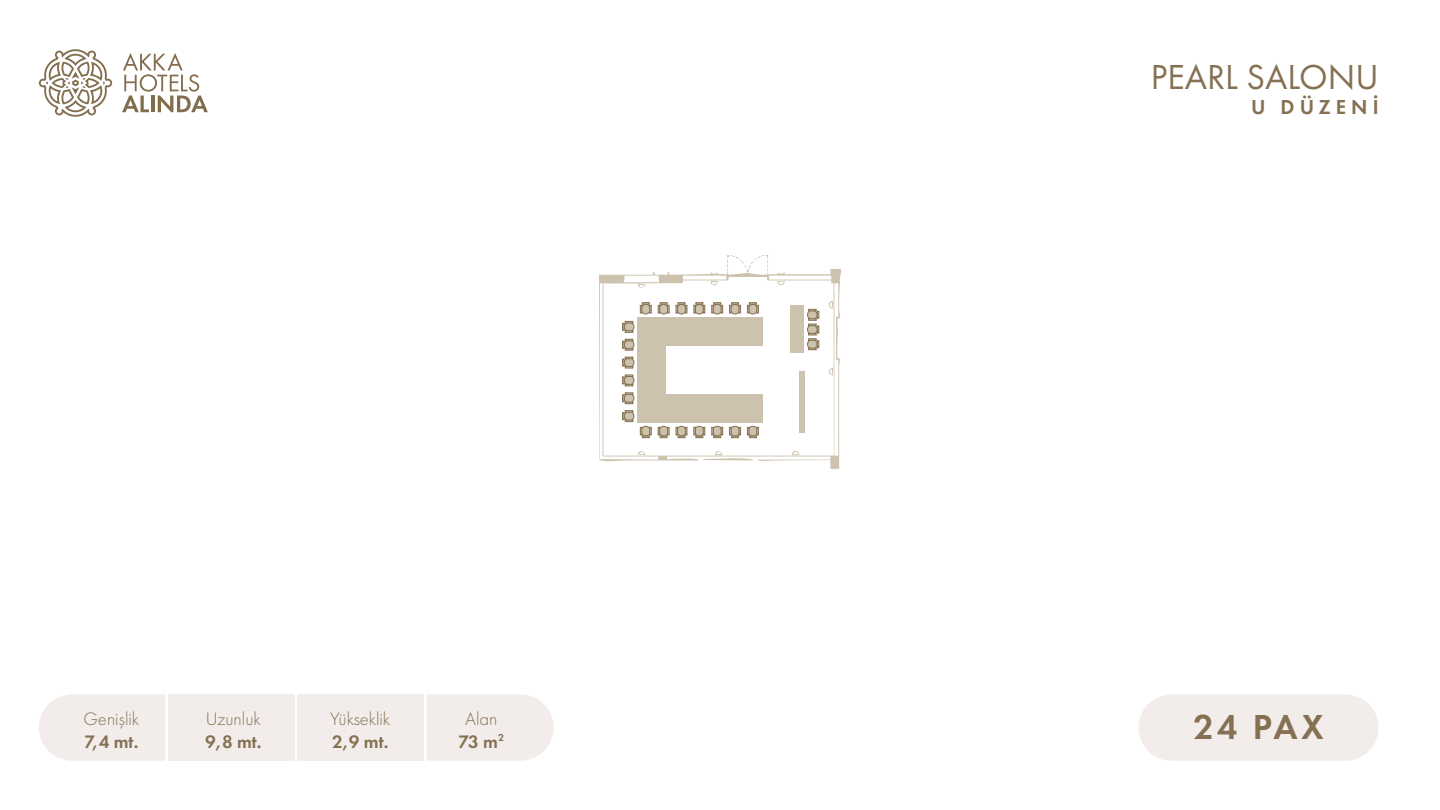
<style>
.page{position:relative;width:1440px;height:810px;background:#fff}
.page>*{position:absolute;margin:0;border:0;box-sizing:border-box;transform-origin:0 0}
.t1{font:36px "Futura PT";color:#857052}
.t2{font:600 36px "Futura PT";color:#857052}
.t3{font:600 21px "Futura PT";letter-spacing:.24em;color:#857052}
.t4{font:300 18.75px "Futura PT";color:#857052}
.t5{font:600 18.75px "Futura PT";color:#857052}
</style>
<div class="page">
<div style="left:297px;top:694px;width:127px;height:67px;background:#f2edeb"></div>
<div style="left:168px;top:694px;width:127px;height:67px;background:#f2edeb"></div>
<svg style="left:427px;top:694px;width:127px;height:67px;background:#f2eeec"></svg>
<svg style="left:39px;top:694px;width:126px;height:67px;background:#f2eeec"></svg>
<div style="left:1138px;top:694px;width:241px;height:67px;background:#f2edeb;border-radius:33px"></div>
<svg style="left:599px;top:255px;width:242px;height:214px"></svg>
<svg style="left:122px;top:53px;width:86px;height:59px"></svg>
<svg style="left:39px;top:49px;width:73px;height:68px"></svg>
<div style="left:624px;top:322px;width:10px;height:10px;border:1px solid #857052;border-radius:50%"></div>
<svg style="left:622px;top:321px;width:11px;height:11px"></svg>
<div style="left:624px;top:340px;width:10px;height:9px;border:1px solid #857052;border-radius:50%"></div>
<svg style="left:622px;top:339px;width:11px;height:11px"></svg>
<div style="left:624px;top:394px;width:10px;height:9px;border:1px solid #857052;border-radius:50%"></div>
<svg style="left:622px;top:393px;width:11px;height:11px"></svg>
<div style="left:624px;top:411px;width:10px;height:10px;border:1px solid #857052;border-radius:50%"></div>
<svg style="left:622px;top:411px;width:11px;height:11px"></svg>
<div style="left:624px;top:376px;width:10px;height:9px;border:1px solid #857052;border-radius:50%"></div>
<svg style="left:622px;top:375px;width:11px;height:11px"></svg>
<div style="left:624px;top:358px;width:10px;height:9px;border:1px solid #857052;border-radius:50%"></div>
<svg style="left:622px;top:357px;width:11px;height:11px"></svg>
<div style="left:637px;top:319px;width:29px;height:104px;background:#ccc2ad"></div>
<div style="left:712px;top:304px;width:10px;height:10px;border:1px solid #857052;border-radius:50%"></div>
<svg style="left:712px;top:303px;width:11px;height:10px"></svg>
<div style="left:695px;top:304px;width:9px;height:10px;border:1px solid #857052;border-radius:50%"></div>
<svg style="left:694px;top:303px;width:11px;height:10px"></svg>
<div style="left:730px;top:304px;width:10px;height:10px;border:1px solid #857052;border-radius:50%"></div>
<svg style="left:729px;top:303px;width:12px;height:10px"></svg>
<div style="left:748px;top:304px;width:10px;height:10px;border:1px solid #857052;border-radius:50%"></div>
<svg style="left:747px;top:303px;width:11px;height:10px"></svg>
<div style="left:677px;top:304px;width:9px;height:10px;border:1px solid #857052;border-radius:50%"></div>
<svg style="left:676px;top:303px;width:11px;height:10px"></svg>
<div style="left:641px;top:304px;width:10px;height:10px;border:1px solid #857052;border-radius:50%"></div>
<svg style="left:640px;top:303px;width:11px;height:10px"></svg>
<div style="left:659px;top:304px;width:9px;height:10px;border:1px solid #857052;border-radius:50%"></div>
<svg style="left:658px;top:303px;width:11px;height:10px"></svg>
<div style="left:637px;top:318px;width:126px;height:28px;background:#ccc2ad"></div>
<div style="left:712px;top:426px;width:10px;height:10px;border:1px solid #857052;border-radius:50%"></div>
<svg style="left:712px;top:427px;width:11px;height:11px"></svg>
<div style="left:695px;top:426px;width:9px;height:10px;border:1px solid #857052;border-radius:50%"></div>
<svg style="left:694px;top:427px;width:11px;height:11px"></svg>
<div style="left:730px;top:426px;width:10px;height:10px;border:1px solid #857052;border-radius:50%"></div>
<svg style="left:729px;top:427px;width:12px;height:11px"></svg>
<div style="left:748px;top:426px;width:10px;height:10px;border:1px solid #857052;border-radius:50%"></div>
<svg style="left:747px;top:427px;width:11px;height:11px"></svg>
<div style="left:677px;top:426px;width:9px;height:10px;border:1px solid #857052;border-radius:50%"></div>
<svg style="left:676px;top:427px;width:11px;height:11px"></svg>
<div style="left:641px;top:426px;width:10px;height:10px;border:1px solid #857052;border-radius:50%"></div>
<svg style="left:640px;top:427px;width:11px;height:11px"></svg>
<div style="left:659px;top:426px;width:9px;height:10px;border:1px solid #857052;border-radius:50%"></div>
<svg style="left:658px;top:427px;width:11px;height:11px"></svg>
<div style="left:637px;top:395px;width:126px;height:28px;background:#ccc2ad"></div>
<div style="left:807px;top:310px;width:10px;height:10px;border:1px solid #857052;border-radius:50%"></div>
<div style="left:807px;top:339px;width:10px;height:10px;border:1px solid #857052;border-radius:50%"></div>
<div style="left:807px;top:325px;width:10px;height:9px;border:1px solid #857052;border-radius:50%"></div>
<svg style="left:808px;top:309px;width:11px;height:41px"></svg>
<div style="left:790px;top:305px;width:14px;height:48px;background:#ccc2ad"></div>
<div style="left:800px;top:372px;width:5px;height:61px;background:#ccc2ad"></div>
<p class="t4" style="left:83px;top:708px;width:57px">Genişlik</p>
<p class="t4" style="left:206px;top:708px;width:57px">Uzunluk</p>
<p class="t4" style="left:330px;top:708px;width:62px">Yükseklik</p>
<p class="t4" style="left:465px;top:708px;width:34px">Alan</p>
<p class="t5" style="left:84px;top:730px;width:56px">7,4 mt.</p>
<p class="t5" style="left:205px;top:730px;width:58px">9,8 mt.</p>
<p class="t5" style="left:332px;top:730px;width:58px">2,9 mt.</p>
<p class="t5" style="left:459px;top:730px;width:47px">73 m<sup>2</sup></p>
<p class="t1" style="left:1151px;top:56px;width:229px">PEARL SALONU</p>
<p class="t3" style="left:1251px;top:94px;width:129px">U DÜZENİ</p>
<p class="t2" style="left:1193px;top:704px;width:132px">24 PAX</p>
</div>
